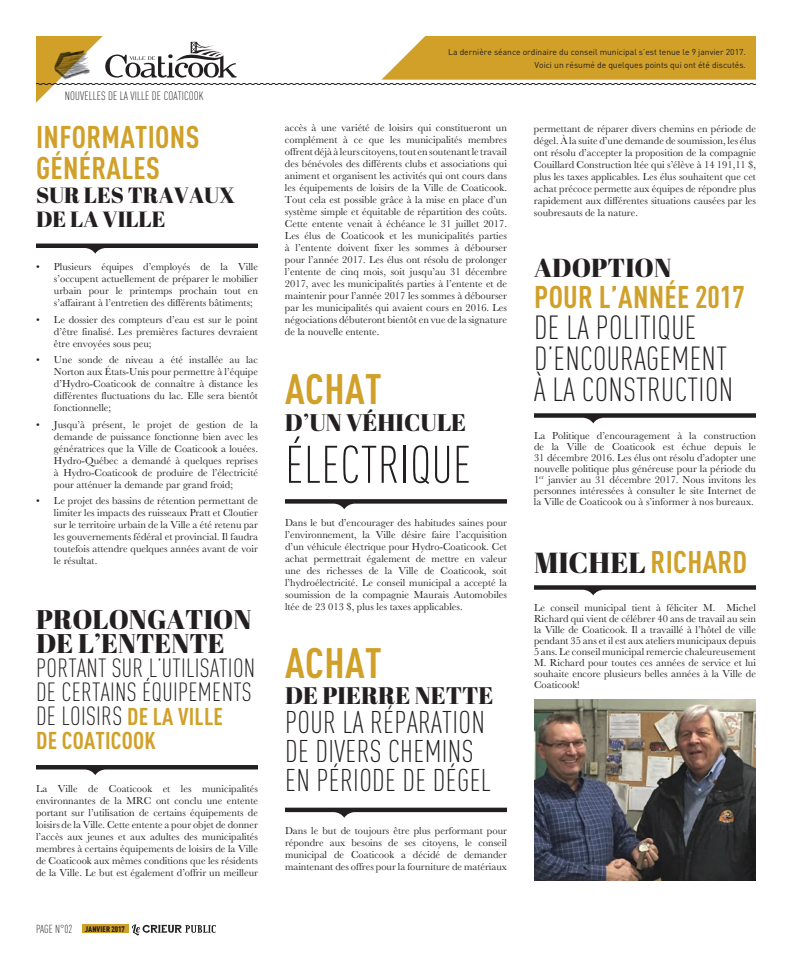
<style>
.page{position:relative;width:792px;height:972px;background:#fff}
.page>*{position:absolute;margin:0;border:0;box-sizing:border-box;transform-origin:0 0}
.t1{font:300 condensed 52px "DINOT";letter-spacing:.01em;color:#231f20}
.t2{font:700 condensed 42px "DINOT";letter-spacing:.01em;color:#d0a029}
.t3{font:300 condensed 33px/31px "DINOT";letter-spacing:.01em;color:#231f20}
.t4{font:700 condensed 31px/31px "DINOT";letter-spacing:.01em;color:#d0a029}
.t5{font:300 condensed 31px/29px "DINOT";letter-spacing:.01em;color:#231f20}
.t6{font:27px/24px "Abril Fatface";color:#231f20}
.t7{font:300 condensed 26px/24px "DINOT";letter-spacing:.01em;color:#231f20}
.t8{font:26px "Abril Fatface";color:#231f20}
.t9{font:24px "Abril Fatface";color:#231f20}
.t10{font:700 condensed 24px "DINOT";letter-spacing:.01em;color:#d0a029}
.t11{font:22px/24px "Abril Fatface";color:#231f20}
.t12{font:300 condensed 12px "DINOT";letter-spacing:.01em;color:#231f20}
.t13{font:300 condensed 11.5px "DINOT";color:#231f20}
.t14{font:10.5px/12px "Baskerville";color:#231f20;text-align:justify}
.t15{font:8.5px/12.5px "DINOT";color:#231f20;text-align:right}
.t16{font:900 condensed 8px "DINOT";letter-spacing:.01em;color:#231f20}
.s1{font-weight:700;font-size:24px;color:#d0a029}
.s2{font-family:"Bask Old Face"}
.s3{font-family:"Abril Fatface";font-weight:400;font-stretch:normal;font-size:29px;color:#231f20}
</style>
<div class="page">
<div style="left:82px;top:924px;width:47px;height:9px;background:#d0a029"></div>
<svg style="left:132px;top:924px;width:84px;height:11px"></svg>
<svg style="left:35px;top:36px;width:722px;height:67px"></svg>
<svg style="left:36px;top:244px;width:222px;height:10px"></svg>
<svg style="left:36px;top:765px;width:222px;height:10px"></svg>
<svg style="left:285px;top:499px;width:222px;height:10px"></svg>
<svg style="left:285px;top:808px;width:222px;height:10px"></svg>
<svg style="left:534px;top:413px;width:222px;height:10px"></svg>
<svg style="left:534px;top:585px;width:222px;height:10px"></svg>
<img style="left:534px;top:699px;width:222px;height:182px">
<p class="t12" style="left:65px;top:89px;width:140px">NOUVELLES DE LA VILLE DE COATICOOK</p>
<h3 class="t4" style="left:36px;top:121px;width:165px">INFORMATIONS<br>GÉNÉRALES</h3>
<h3 class="t11" style="left:36px;top:183px;width:200px">SUR LES TRAVAUX<br>DE LA VILLE</h3>
<p class="t14" style="left:54px;top:261px;width:206px;text-indent:-18px">• Plusieurs équipes d’employés de la Ville s’occupent actuellement de préparer le mobilier urbain pour le printemps prochain tout en s’affairant à l’entretien des différents bâtiments;</p>
<p class="t14" style="left:54px;top:313px;width:206px;text-indent:-18px">• Le dossier des compteurs d’eau est sur le point d’être finalisé. Les premières factures devraient être envoyées sous peu;</p>
<p class="t14" style="left:54px;top:354px;width:206px;text-indent:-18px">• Une sonde de niveau a été installée au lac Norton aux États-Unis pour permettre à l’équipe d’Hydro-Coaticook de connaître à distance les différentes fluctuations du lac. Elle sera bientôt fonctionnelle;</p>
<p class="t14" style="left:54px;top:418px;width:206px;text-indent:-18px">• Jusqu’à présent, le projet de gestion de la demande de puissance fonctionne bien avec les génératrices que la Ville de Coaticook a louées.<br>Hydro-Québec a demandé à quelques reprises à Hydro-Coaticook de produire de l’électricité pour atténuer la demande par grand froid;</p>
<p class="t14" style="left:54px;top:495px;width:206px;text-indent:-18px">• Le projet des bassins de rétention permettant de limiter les impacts des ruisseaux Pratt et Cloutier sur le territoire urbain de la Ville a été retenu par les gouvernements fédéral et provincial. Il faudra toutefois attendre quelques années avant de voir le résultat.</p>
<h3 class="t6" style="left:36px;top:606px;width:217px">PROLONGATION<br>DE L’ENTENTE</h3>
<h3 class="t7" style="left:36px;top:656px;width:221px">PORTANT SUR L’UTILISATION<br>DE CERTAINS ÉQUIPEMENTS<br>DE LOISIRS <span class="s1">DE LA VILLE</span></h3>
<h3 class="t10" style="left:36px;top:726px;width:121px">DE COATICOOK</h3>
<p class="t14" style="left:36px;top:782px;width:224px">La Ville de Coaticook et les municipalités environnantes de la MRC ont conclu une entente portant sur l’utilisation de certains équipements de loisirs de la Ville. Cette entente a pour objet de donner l’accès aux jeunes et aux adultes des municipalités membres à certains équipements de loisirs de la Ville de Coaticook aux mêmes conditions que les résidents de la Ville. Le but est également d’offrir un meilleur</p>
<p class="t13" style="left:36px;top:922px;width:5px">PAGE</p>
<p class="t13" style="left:55px;top:922px;width:19px">N°02</p>
<p class="t16" style="left:85px;top:924px;width:42px">JANVIER 2017</p>
<p class="t15" style="left:448px;top:46px;width:299px">La dernière séance ordinaire du conseil municipal s’est tenue le 9 janvier 2017.<br>Voici un résumé de quelques points qui ont été discutés.</p>
<p class="t14" style="left:285px;top:122px;width:224px">accès à une variété de loisirs qui constitueront un complément à ce que les municipalités membres offrent déjà à leurs citoyens, tout en soutenant le travail des bénévoles des différents clubs et associations qui animent et organisent les activités qui ont cours dans les équipements de loisirs de la Ville de Coaticook.<br>Tout cela est possible grâce à la mise en place d’un système simple et équitable de répartition des coûts.<br>Cette entente venait à échéance le 31 juillet 2017.<br>Les élus de Coaticook et les municipalités parties à l’entente doivent fixer les sommes à débourser pour l’année 2017. Les élus ont résolu de prolonger l’entente de cinq mois, soit jusqu’au 31 décembre 2017, avec les municipalités parties à l’entente et de maintenir pour l’année 2017 les sommes à débourser par les municipalités qui avaient cours en 2016. Les négociations débuteront bientôt en vue de la signature de la nouvelle entente.</p>
<h2 class="t2" style="left:285px;top:363px;width:98px">ACHAT</h2>
<h3 class="t9" style="left:285px;top:405px;width:183px">D’UN VÉHICULE</h3>
<h1 class="t1" style="left:285px;top:435px;width:188px">ÉLECTRIQUE</h1>
<p class="t14" style="left:285px;top:517px;width:224px">Dans le but d’encourager des habitudes saines pour l’environnement, la Ville désire faire l’acquisition d’un véhicule électrique pour Hydro-Coaticook. Cet achat permettrait également de mettre en valeur une des richesses de la Ville de Coaticook, soit l’hydroélectricité. Le conseil municipal a accepté la soumission de la compagnie Maurais Automobiles ltée de 23 013 <span class="s2">$</span>, plus les taxes applicables.</p>
<h2 class="t2" style="left:285px;top:638px;width:98px">ACHAT</h2>
<h3 class="t9" style="left:285px;top:679px;width:210px">DE PIERRE NETTE</h3>
<h3 class="t5" style="left:285px;top:708px;width:207px">POUR LA RÉPARATION<br>DE DIVERS CHEMINS<br>EN PÉRIODE DE DÉGEL</h3>
<p class="t14" style="left:285px;top:825px;width:224px">Dans le but de toujours être plus performant pour répondre aux besoins de ses citoyens, le conseil municipal de Coaticook a décidé de demander maintenant des offres pour la fourniture de matériaux</p>
<p class="t14" style="left:534px;top:123px;width:224px">permettant de réparer divers chemins en période de dégel. À la suite d’une demande de soumission, les élus ont résolu d’accepter la proposition de la compagnie Couillard Construction ltée qui s’élève à 14 191,11 <span class="s2">$</span>, plus les taxes applicables. Les élus souhaitent que cet achat précoce permette aux équipes de répondre plus rapidement aux différentes situations causées par les soubresauts de la nature.</p>
<h3 class="t8" style="left:534px;top:250px;width:139px">ADOPTION</h3>
<h3 class="t4" style="left:534px;top:282px;width:212px">POUR L’ANNÉE 2017</h3>
<h3 class="t3" style="left:534px;top:313px;width:201px">DE LA POLITIQUE<br>D’ENCOURAGEMENT<br>À LA CONSTRUCTION</h3>
<p class="t14" style="left:534px;top:430px;width:224px;line-height:11px">La Politique d’encouragement à la construction de la Ville de Coaticook est échue depuis le 31 décembre 2016. Les élus ont résolu d’adopter une nouvelle politique plus généreuse pour la période du 1<sup>er</sup> janvier au 31 décembre 2017. Nous invitons les personnes intéressées à consulter le site Internet de la Ville de Coaticook ou à s’informer à nos bureaux.</p>
<h3 class="t4" style="left:534px;top:547px;width:215px"><span class="s3">MICHEL</span> RICHARD</h3>
<p class="t14" style="left:534px;top:602px;width:224px;line-height:11px">Le conseil municipal tient à féliciter M. Michel Richard qui vient de célébrer 40 ans de travail au sein la Ville de Coaticook. Il a travaillé à l’hôtel de ville pendant 35 ans et il est aux ateliers municipaux depuis 5 ans. Le conseil municipal remercie chaleureusement M. Richard pour toutes ces années de service et lui souhaite encore plusieurs belles années à la Ville de Coaticook!</p>
</div>
